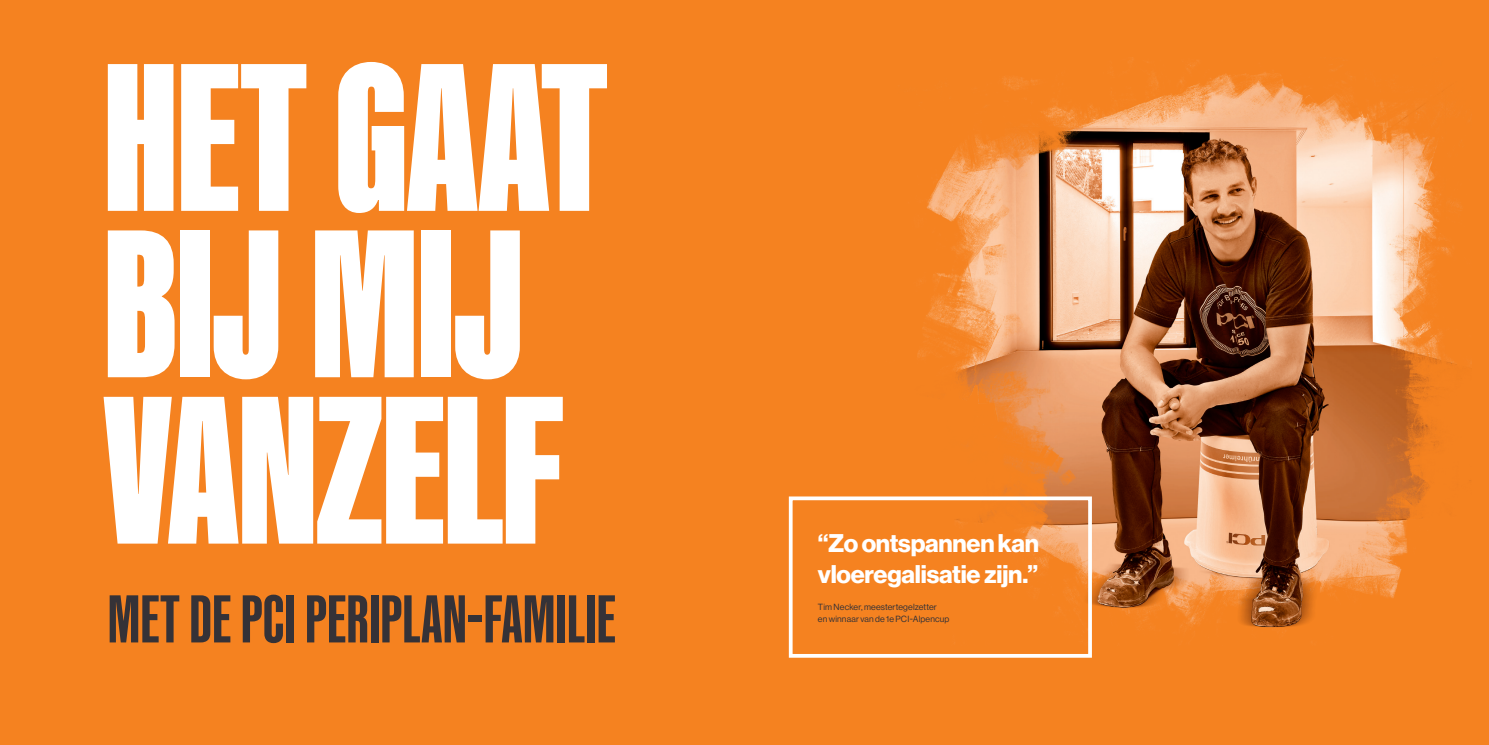
<style>
.page{position:relative;width:1489px;height:745px;background:#fff}
.page>*{position:absolute;margin:0;border:0;box-sizing:border-box;transform-origin:0 0}
.t1{font:900 212.5px/166.1px "Kaneda Gothic";color:#fff}
.t2{font:700 68.25px "Kaneda Gothic";color:#353237}
.t3{font:700 25px/31.2px "Neue Haas Display";letter-spacing:-.01em;color:#fff}
.t4{font:8.75px/12.5px "Neue Haas Display";letter-spacing:.02em;color:#353237}
</style>
<div class="page">
<div style="left:0;top:0;width:1488px;height:744px;background:#f58220"></div>
<img style="left:917px;top:57px;width:545px;height:588px">
<div style="left:788px;top:496px;width:303px;height:161px;border:4px solid #fff"></div>
<h1 class="t1" style="left:104px;top:53px;width:504px">HET GAAT<br>BIJ MIJ<br>VANZELF</h1>
<h2 class="t2" style="left:108px;top:580px;width:509px">MET DE PCI PERIPLAN-FAMILIE</h2>
<h3 class="t3" style="left:817px;top:527px;width:222px">“Zo ontspannen kan vloeregalisatie zijn.”</h3>
<p class="t4" style="left:817px;top:600px;width:133px">Tim Necker, meestertegelzetter<br>en winnaar van de 1e PCI-Alpencup</p>
</div>
